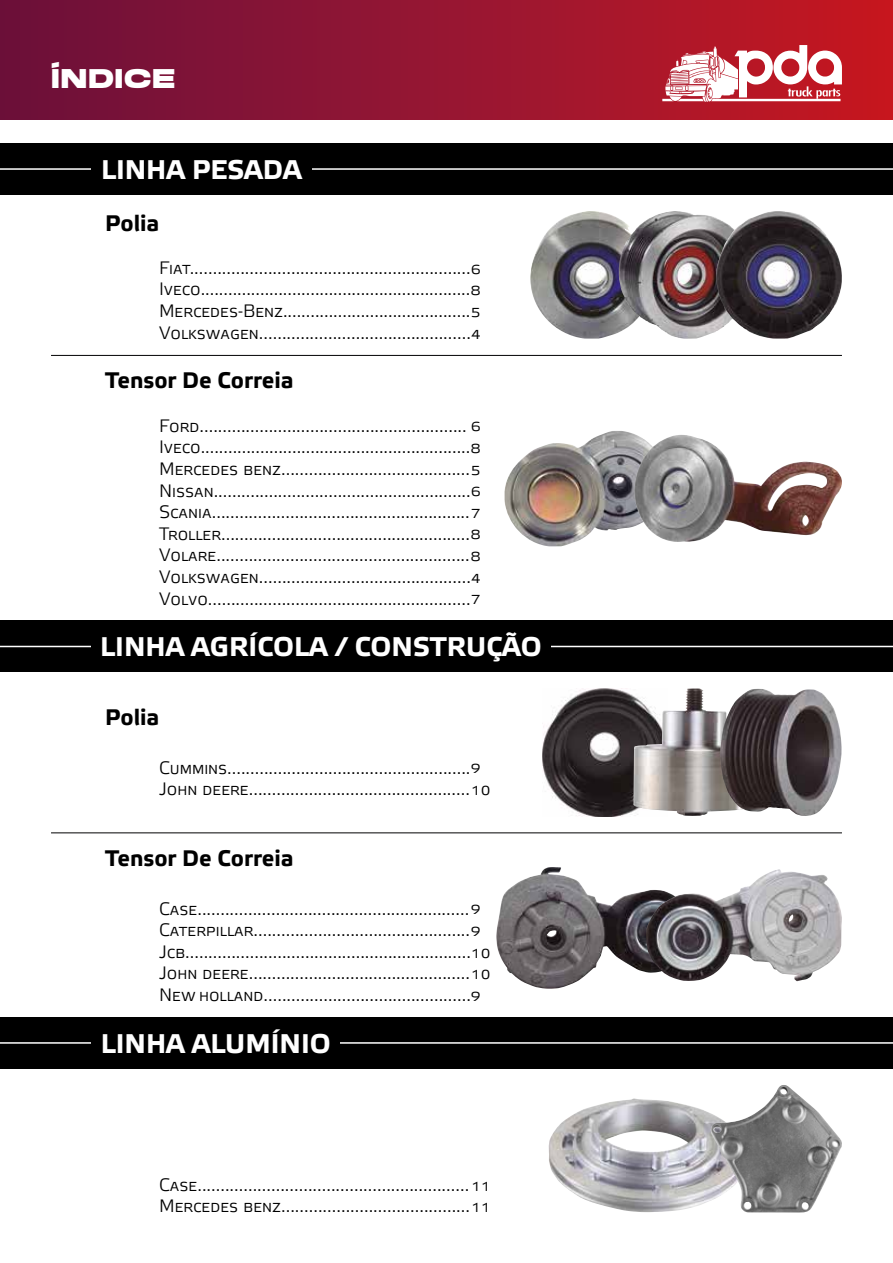
<style>
.page{position:relative;width:893px;height:1263px;background:#fff}
.page>*{position:absolute;margin:0;border:0;box-sizing:border-box;transform-origin:0 0}
.t1{font:700 27px "Elektra Text Pro";color:#fff}
.t2{font:700 27px "Hanson";letter-spacing:.05em;color:#fff}
.t3{font:700 22.5px "Elektra Text Pro";color:#000}
.t4{font:18px/21.6px "Elektra Light Pro";color:#000}
</style>
<div class="page">
<div style="left:0;top:0;width:893px;height:119px;background:linear-gradient(to right,#6a113d,#c51822)"></div>
<svg style="left:662px;top:45px;width:180px;height:57px"></svg>
<div style="left:0;top:144px;width:893px;height:51px;background:#000"></div>
<hr style="left:0;top:168px;width:893px;height:2px;background:#fff">
<div style="left:91px;top:159px;width:220px;height:20px;background:#000"></div>
<div style="left:0;top:621px;width:893px;height:51px;background:#000"></div>
<hr style="left:0;top:646px;width:893px;height:1px;background:#fff">
<div style="left:91px;top:637px;width:460px;height:19px;background:#000"></div>
<div style="left:0;top:1017px;width:893px;height:51px;background:#000"></div>
<hr style="left:0;top:1042px;width:893px;height:2px;background:#fff">
<div style="left:91px;top:1033px;width:249px;height:20px;background:#000"></div>
<hr style="left:51px;top:355px;width:791px;height:1px;background:#020203">
<hr style="left:51px;top:832px;width:791px;height:1px;background:#020203">
<img style="left:530px;top:211px;width:89px;height:128px">
<img style="left:619px;top:211px;width:97px;height:128px">
<img style="left:716px;top:211px;width:126px;height:128px">
<img style="left:504px;top:431px;width:132px;height:115px">
<img style="left:634px;top:435px;width:208px;height:107px">
<img style="left:543px;top:688px;width:90px;height:128px">
<img style="left:633px;top:688px;width:87px;height:128px">
<img style="left:720px;top:689px;width:122px;height:127px">
<img style="left:496px;top:867px;width:150px;height:122px">
<img style="left:646px;top:869px;width:196px;height:112px">
<img style="left:549px;top:1098px;width:162px;height:114px">
<img style="left:711px;top:1085px;width:131px;height:127px">
<h1 class="t2" style="left:51px;top:63px;width:126px">ÍNDICE</h1>
<h1 class="t1" style="left:101px;top:154px;width:202px">LINHA PESADA</h1>
<p class="t3" style="left:105px;top:210px;width:56px">Polia</p>
<p class="t4" style="left:159px;top:257px;width:323px;text-align:justify">Fiat.............................................................6<br>Iveco...........................................................8<br>Mercedes-Benz.........................................5<br>Volkswagen..............................................4</p>
<p class="t3" style="left:105px;top:368px;width:190px">Tensor De Correia</p>
<p class="t4" style="left:159px;top:415px;width:323px;text-align:justify">Ford.......................................................... 6<br>Iveco...........................................................8<br>Mercedes benz.........................................5<br>Nissan........................................................6<br>Scania........................................................7<br>Troller......................................................8<br>Volare.......................................................8<br>Volkswagen..............................................4<br>Volvo.........................................................7</p>
<h1 class="t1" style="left:100px;top:632px;width:443px">LINHA AGRÍCOLA / CONSTRUÇÃO</h1>
<p class="t3" style="left:105px;top:705px;width:56px">Polia</p>
<p class="t4" style="left:159px;top:757px;width:333px">Cummins.....................................................9<br>John deere................................................10</p>
<p class="t3" style="left:105px;top:846px;width:190px">Tensor De Correia</p>
<p class="t4" style="left:159px;top:898px;width:333px">Case...........................................................9<br>Caterpillar...............................................9<br>Jcb..............................................................10<br>John deere................................................10<br>New holland.............................................9</p>
<h1 class="t1" style="left:101px;top:1028px;width:231px">LINHA ALUMÍNIO</h1>
<p class="t4" style="left:159px;top:1174px;width:333px">Case...........................................................11<br>Mercedes benz.........................................11</p>
</div>
